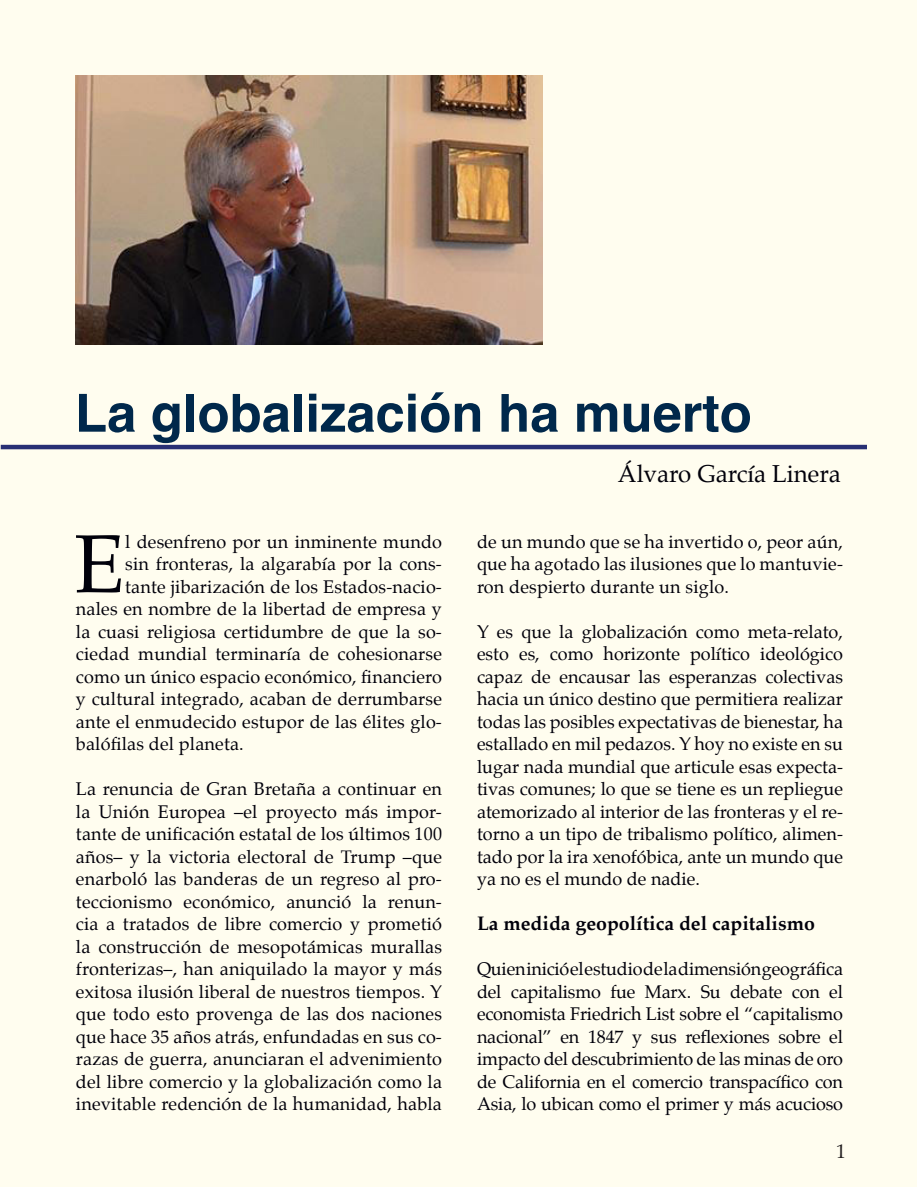
<style>
.page{position:relative;width:918px;height:1188px;background:#fff}
.page>*{position:absolute;margin:0;border:0;box-sizing:border-box;transform-origin:0 0}
.primera_línea{font:82.5px "Palatino";color:#00000a}
.t1{font:700 52.5px "Helvetica";color:#00284b}
.t2{font:24px "Palatino";color:#00000a}
.sub{font:700 19.5px "Palatino";color:#00000a}
.t3{font:19.5px "Palatino";color:#231f20}
.texto_corrido{font:18px/22.5px "Palatino";color:#00000a;text-align:justify}
.primera_línea-2{font:18px "Palatino";letter-spacing:.01em;color:#00000a}
</style>
<div class="page">
<div style="left:1px;top:1px;width:916px;height:1186px;background:#fffdef"></div>
<img style="left:75px;top:75px;width:468px;height:270px">
<hr style="left:1px;top:445px;width:866px;height:4px;background:#282f74">
<p class="t1" style="left:75px;top:371px;width:678px">La globalización ha muerto</p>
<p class="t2" style="left:618px;top:453px;width:224px">Álvaro García Linera</p>
<p class="primera_línea" style="left:74px;top:496px;width:52px">E</p>
<p class="primera_línea-2" style="left:125px;top:526px;width:318px">l desenfreno por un inminente mundo</p>
<p class="primera_línea-2" style="left:125px;top:549px;width:318px">sin fronteras, la algarabía por la cons-</p>
<p class="primera_línea-2" style="left:125px;top:571px;width:318px">tante jibarización de los Estados-nacio-</p>
<p class="primera_línea-2" style="left:76px;top:594px;width:368px">nales en nombre de la libertad de empresa y</p>
<p class="primera_línea-2" style="left:76px;top:616px;width:367px">la cuasi religiosa certidumbre de que la so-</p>
<p class="primera_línea-2" style="left:76px;top:639px;width:367px">ciedad mundial terminaría de cohesionarse</p>
<p class="primera_línea-2" style="left:76px;top:661px;width:368px">como un único espacio económico, financiero</p>
<p class="primera_línea-2" style="left:76px;top:684px;width:367px">y cultural integrado, acaban de derrumbarse</p>
<p class="primera_línea-2" style="left:76px;top:706px;width:367px">ante el enmudecido estupor de las élites glo-</p>
<p class="primera_línea-2" style="left:76px;top:729px;width:169px">balófilas del planeta.</p>
<p class="texto_corrido" style="left:76px;top:778px;width:368px">La renuncia de Gran Bretaña a continuar en la Unión Europea ‒el proyecto más impor&shy;tante de unificación estatal de los últimos 100 años‒ y la victoria electoral de Trump ‒que enarboló las banderas de un regreso al pro&shy;teccionismo económico, anunció la renun&shy;cia a tratados de libre comercio y prometió la construcción de mesopotámicas murallas fronterizas‒, han aniquilado la mayor y más exitosa ilusión liberal de nuestros tiempos. Y que todo esto provenga de las dos naciones que hace 35 años atrás, enfundadas en sus co&shy;razas de guerra, anunciaran el advenimiento del libre comercio y la globalización como la inevitable redención de la humanidad, habla</p>
<p class="texto_corrido" style="left:477px;top:530px;width:368px">de un mundo que se ha invertido o, peor aún, que ha agotado las ilusiones que lo mantuvie&shy;ron despierto durante un siglo.</p>
<p class="texto_corrido" style="left:477px;top:620px;width:368px">Y es que la globalización como meta-relato, esto es, como horizonte político ideológico capaz de encausar las esperanzas colectivas hacia un único destino que permitiera realizar todas las posibles expectativas de bienestar, ha estallado en mil pedazos. Y hoy no existe en su lugar nada mundial que articule esas expecta&shy;tivas comunes; lo que se tiene es un repliegue atemorizado al interior de las fronteras y el re&shy;torno a un tipo de tribalismo político, alimen&shy;tado por la ira xenofóbica, ante un mundo que ya no es el mundo de nadie.</p>
<p class="sub" style="left:477px;top:907px;width:339px">La medida geopolítica del capitalismo</p>
<p class="texto_corrido" style="left:477px;top:958px;width:368px">Quien inició el estudio de la dimensión geográfica del capitalismo fue Marx. Su debate con el economista Friedrich List sobre el “capitalismo nacional” en 1847 y sus reflexiones sobre el impacto del descubrimiento de las minas de oro de California en el comercio transpacífico con Asia, lo ubican como el primer y más acucioso</p>
<p class="t3" style="left:836px;top:1135px;width:11px">1</p>
</div>
